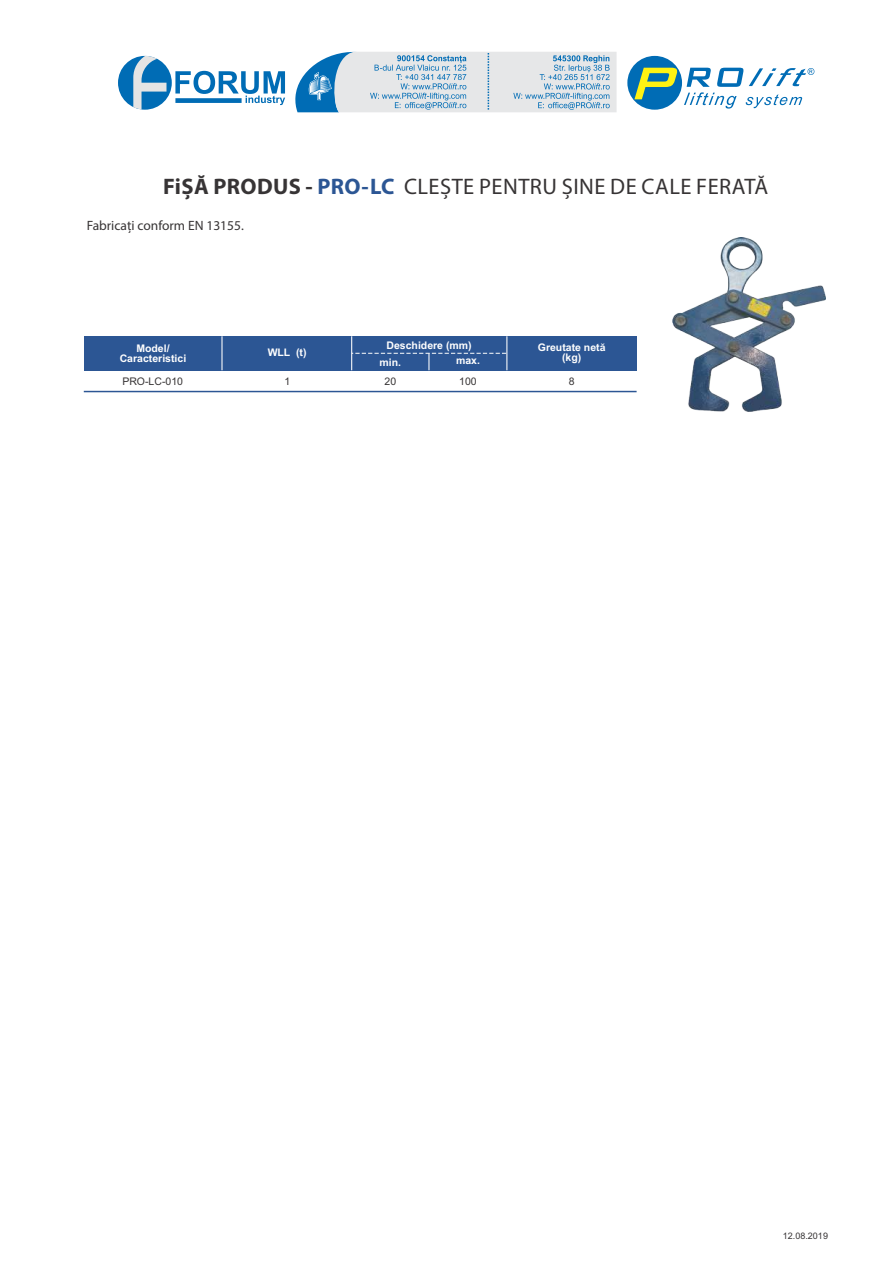
<style>
.page{position:relative;width:893px;height:1263px;background:#fff}
.page>*{position:absolute;margin:0;border:0;box-sizing:border-box;transform-origin:0 0}
.t1{font:22.5px "Myriad Pro";letter-spacing:.02em;color:#373435}
.t2{font:13.5px "Myriad Pro";color:#373435}
.t3{font:700 10.5px "Arial";color:#fefefe}
.t4{font:10.5px "Arial";color:#373435}
.t5{font:9px "Arial";color:#373435}
.s1{font-weight:700}
.s2{font-weight:700;color:#2c5694}
</style>
<div class="page">
<img style="left:673px;top:238px;width:152px;height:174px">
<div style="left:84px;top:336px;width:553px;height:34px;background:#2c5694"></div>
<hr style="left:84px;top:391px;width:553px;height:1px;background:#2c5694">
<svg style="left:221px;top:336px;width:2px;height:35px"></svg>
<svg style="left:351px;top:336px;width:157px;height:35px"></svg>
<div style="left:627px;top:56px;width:55px;height:54px;background:#006cb5;border-radius:50%"></div>
<svg style="left:634px;top:68px;width:43px;height:31px"></svg>
<svg style="left:684px;top:68px;width:130px;height:41px"></svg>
<div style="left:118px;top:56px;width:54px;height:54px;background:#006cb5;border-radius:50%"></div>
<svg style="left:133px;top:56px;width:33px;height:53px"></svg>
<svg style="left:175px;top:71px;width:110px;height:34px"></svg>
<svg style="left:295px;top:51px;width:322px;height:61px;background:#bfd3e0"></svg>
<h1 class="t1" style="left:163px;top:177px;width:607px"><span class="s1">FiȘĂ PRODUS -</span> <span class="s2">PRO-LC</span> CLEȘTE PENTRU ȘINE DE CALE FERATĂ</h1>
<p class="t2" style="left:87px;top:220px;width:159px">Fabricați conform EN 13155.</p>
<p class="t3" style="left:136px;top:344px;width:35px">Model/</p>
<p class="t3" style="left:386px;top:341px;width:87px">Deschidere (mm)</p>
<p class="t3" style="left:120px;top:354px;width:68px">Caracteristici</p>
<p class="t3" style="left:538px;top:343px;width:69px">Greutate netă</p>
<p class="t3" style="left:268px;top:348px;width:40px">WLL (t)</p>
<p class="t3" style="left:380px;top:358px;width:23px">min.</p>
<p class="t3" style="left:456px;top:357px;width:25px">max.</p>
<p class="t3" style="left:562px;top:353px;width:21px">(kg)</p>
<p class="t4" style="left:459px;top:377px;width:19px">100</p>
<p class="t4" style="left:122px;top:377px;width:62px">PRO-LC-010</p>
<p class="t4" style="left:284px;top:377px;width:7px">1</p>
<p class="t4" style="left:385px;top:377px;width:13px">20</p>
<p class="t4" style="left:569px;top:377px;width:7px">8</p>
<p class="t5" style="left:783px;top:1233px;width:47px">12.08.2019</p>
</div>
